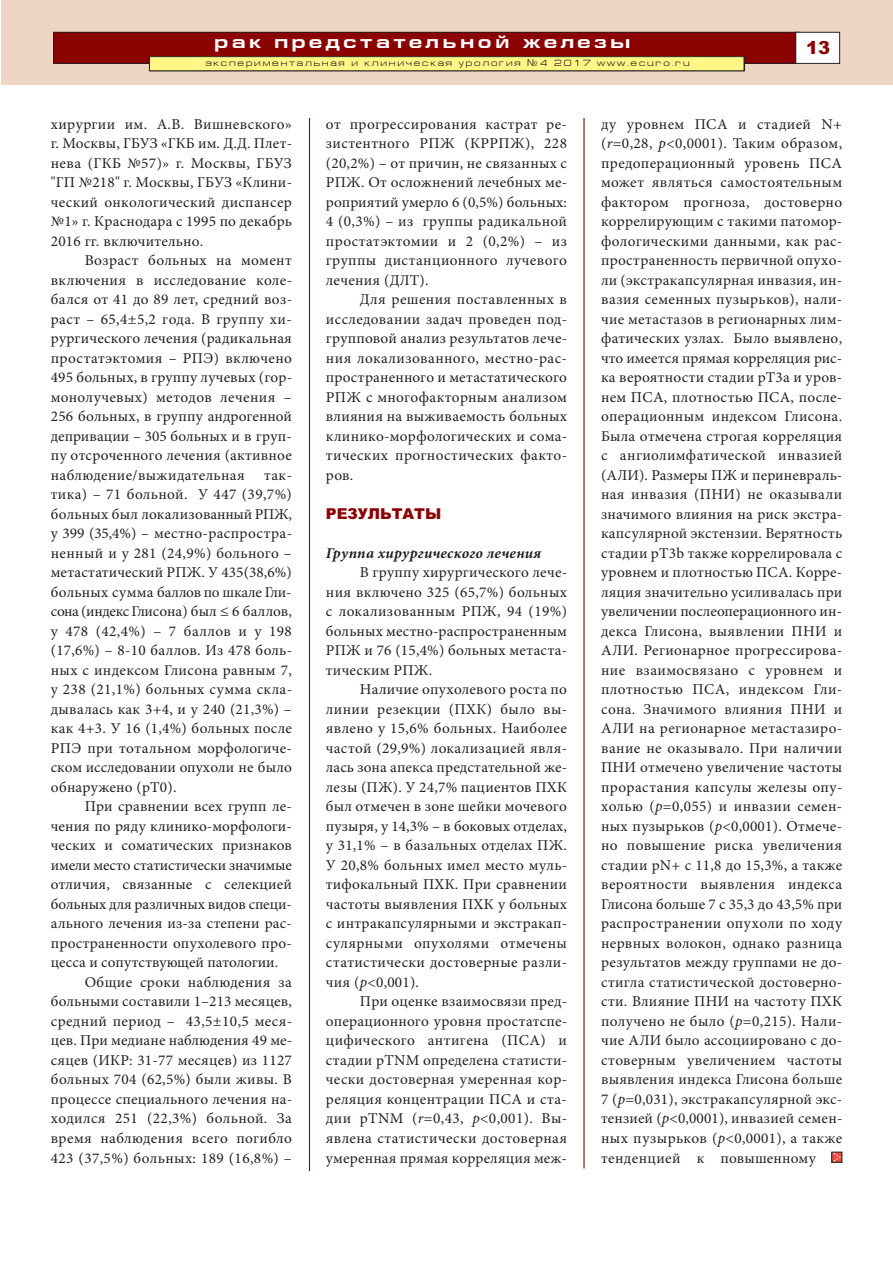
<style>
.page{position:relative;width:893px;height:1263px;background:#fff}
.page>*{position:absolute;margin:0;border:0;box-sizing:border-box;transform-origin:0 0}
.t1{font:700 18px "Europe Ext";letter-spacing:.2em;color:#fff}
.t2{font:900 18px "Arial";color:#8b0202}
.t3{font:15px/19.5px "Minion Pro";letter-spacing:.015em;color:#231f20;text-align:justify}
.t4{font:15px "Minion Pro";letter-spacing:-.01em;color:#231f20}
.t5{font:15px "Minion Pro";letter-spacing:-.005em;color:#231f20}
.t6{font:italic 700 15px "Minion Pro";letter-spacing:.015em;color:#231f20}
.t7{font:900 15px "Arial";color:#8b0202}
.t8{font:9px "Europe Ext Normal";letter-spacing:.2em;color:#231f20}
.s1{font-family:"Europe"}
.s2{font-style:italic}
</style>
<div class="page">
<div style="left:1px;top:0;width:892px;height:85px;background:#eed5c4"></div>
<div style="left:54px;top:32px;width:745px;height:31px;background:#8b0202"></div>
<div style="left:53px;top:32px;width:746px;height:32px;border:1px solid #231f20"></div>
<div style="left:796px;top:32px;width:44px;height:31px;background:#fff"></div>
<div style="left:795px;top:32px;width:45px;height:32px;border:1px solid #231f20"></div>
<div style="left:149px;top:57px;width:595px;height:14px;background:#fff685"></div>
<div style="left:149px;top:56px;width:595px;height:15px;border:1px solid #231f20"></div>
<hr style="left:309px;top:118px;width:1px;height:1053px;background:#8b0202">
<hr style="left:583px;top:118px;width:2px;height:1050px;background:#8b0202">
<div style="left:831px;top:1152px;width:11px;height:10px;border:1px solid #231f20"></div>
<svg style="left:832px;top:1151px;width:10px;height:11px"></svg>
<p class="t1" style="left:215px;top:31px;width:417px">рак предстательной железы</p>
<p class="t2" style="left:806px;top:37px;width:26px">13</p>
<p class="t8" style="left:205px;top:57px;width:486px">экспериментальная и клиническая урология <span class="s1">¹</span>4 2017 www.ecuro.ru</p>
<p class="t8" style="left:207px;top:58px;width:486px">экспериментальная и клиническая урология <span class="s1">¹</span>2 2017 www.ecuro.ru</p>
<p class="t3" style="left:51px;top:116px;width:243px">хирургии им. А.В. Вишневского» г. Москвы, ГБУЗ «ГКБ им. Д.Д. Плет&shy;нева (ГКБ №57)» г. Москвы, ГБУЗ "ГП №218" г. Москвы, ГБУЗ «Клини&shy;ческий онкологический диспансер №1» г. Краснодара с 1995 по декабрь 2016 гг. включительно.</p>
<p class="t3" style="left:51px;top:252px;width:243px;text-indent:34px">Возраст больных на момент включения в исследование коле&shy;бался от 41 до 89 лет, средний воз&shy;раст – 65,4±5,2 года. В группу хи&shy;рургического лечения (радикальная простатэктомия – РПЭ) включено 495 больных, в группу лучевых (гор&shy;монолучевых) методов лечения – 256 больных, в группу андрогенной депривации – 305 больных и в груп&shy;пу отсроченного лечения (активное наблюдение/выжидательная</p>
<p class="t3" style="left:51px;top:467px;width:243px;text-indent:213px">так&shy;тика) – 71 больной. У 447 (39,7%) больных был локализованный РПЖ, у 399 (35,4%) – местно-распростра&shy;ненный и у 281 (24,9%) больного – метастатический РПЖ. У 435(38,6%) больных сумма баллов по шкале Гли&shy;сона (индекс Глисона) был ≤ 6 баллов, у 478 (42,4%) – 7 баллов и у 198 (17,6%) – 8-10 баллов. Из 478 боль&shy;ных с индексом Глисона равным 7, у 238 (21,1%) больных сумма скла&shy;дывалась как 3+4, и у 240 (21,3%) – как 4+3. У 16 (1,4%) больных после РПЭ при тотальном морфологиче&shy;ском исследовании опухоли не было обнаружено (рТ0).</p>
<p class="t3" style="left:85px;top:798px;width:209px">При сравнении всех групп ле-</p>
<p class="t3" style="left:51px;top:818px;width:243px">чения по ряду клинико-морфологи-</p>
<p class="t3" style="left:51px;top:837px;width:243px">ческих и соматических признаков</p>
<p class="t4" style="left:51px;top:859px;width:243px">имели место статистически значимые</p>
<p class="t3" style="left:51px;top:876px;width:243px">отличия, связанные с селекцией</p>
<p class="t5" style="left:51px;top:898px;width:243px">больных для различных видов специ-</p>
<p class="t3" style="left:51px;top:915px;width:243px">ального лечения из-за степени рас-</p>
<p class="t3" style="left:51px;top:935px;width:243px">пространенности опухолевого про-</p>
<p class="t3" style="left:51px;top:954px;width:229px">цесса и сопутствующей патологии.</p>
<p class="t3" style="left:85px;top:974px;width:209px">Общие сроки наблюдения за</p>
<p class="t3" style="left:51px;top:993px;width:243px">больными составили 1–213 месяцев,</p>
<p class="t3" style="left:51px;top:1013px;width:243px">средний период – 43,5±10,5 меся-</p>
<p class="t3" style="left:51px;top:1032px;width:243px">цев. При медиане наблюдения 49 ме-</p>
<p class="t3" style="left:51px;top:1052px;width:243px">сяцев (ИКР: 31-77 месяцев) из 1127</p>
<p class="t3" style="left:51px;top:1071px;width:243px">больных 704 (62,5%) были живы. В</p>
<p class="t3" style="left:51px;top:1091px;width:243px">процессе специального лечения на-</p>
<p class="t3" style="left:51px;top:1110px;width:243px">ходился 251 (22,3%) больной. За</p>
<p class="t3" style="left:51px;top:1130px;width:243px">время наблюдения всего погибло</p>
<p class="t3" style="left:51px;top:1149px;width:243px">423 (37,5%) больных: 189 (16,8%) –</p>
<p class="t3" style="left:326px;top:116px;width:243px">от прогрессирования кастрат ре&shy;зистентного РПЖ (КРРПЖ), 228 (20,2%) – от причин, не связанных с РПЖ. От осложнений лечебных ме&shy;роприятий умерло 6 (0,5%) больных:<br>4 (0,3%) – из группы радикальной простатэктомии и 2 (0,2%) – из группы дистанционного лучевого лечения (ДЛТ).</p>
<p class="t3" style="left:326px;top:291px;width:243px;text-indent:34px">Для решения поставленных в исследовании задач проведен под&shy;групповой анализ результатов лече&shy;ния локализованного, местно-рас&shy;пространенного и метастатического РПЖ с многофакторным анализом влияния на выживаемость больных клинико-морфологических и сома&shy;тических прогностических факто&shy;ров.</p>
<p class="t7" style="left:326px;top:505px;width:117px">РЕЗУЛЬТАТЫ</p>
<p class="t6" style="left:326px;top:547px;width:217px">Группа хирургического лечения</p>
<p class="t3" style="left:326px;top:564px;width:243px;text-indent:34px">В группу хирургического лече&shy;ния включено 325 (65,7%) больных с локализованным РПЖ, 94 (19%) больных местно-распространенным РПЖ и 76 (15,4%) больных метаста&shy;тическим РПЖ.</p>
<p class="t3" style="left:326px;top:681px;width:243px;text-indent:34px">Наличие опухолевого роста по линии резекции (ПХК) было вы&shy;явлено у 15,6% больных. Наиболее частой (29,9%) локализацией явля&shy;лась зона апекса предстательной же&shy;лезы (ПЖ). У 24,7% пациентов ПХК был отмечен в зоне шейки мочевого пузыря, у 14,3% – в боковых отделах, у 31,1% – в базальных отделах ПЖ.<br>У 20,8% больных имел место муль&shy;тифокальный ПХК. При сравнении частоты выявления ПХК у больных с интракапсулярными и экстракап&shy;сулярными опухолями отмечены статистически достоверные разли&shy;чия (<span class="s2">р</span>&lt;0,001).</p>
<p class="t3" style="left:326px;top:993px;width:243px;text-indent:34px">При оценке взаимосвязи пред&shy;операционного уровня простатспе&shy;цифического антигена (ПСА) и стадии рТNM определена статисти&shy;чески достоверная умеренная кор&shy;реляция концентрации ПСА и ста&shy;дии рТNM (<span class="s2">r</span>=0,43, <span class="s2">р</span>&lt;0,001). Вы&shy;явлена статистически достоверная умеренная прямая корреляция меж-</p>
<p class="t3" style="left:601px;top:116px;width:243px">ду уровнем ПСА и стадией N+ (<span class="s2">r</span>=0,28, <span class="s2">р</span>&lt;0,0001). Таким образом, предоперационный уровень ПСА может являться самостоятельным фактором прогноза, достоверно коррелирующим с такими патомор&shy;фологическими данными, как рас&shy;пространенность первичной опухо&shy;ли (экстракапсулярная инвазия, ин&shy;вазия семенных пузырьков), нали&shy;чие метастазов в регионарных лим&shy;фатических узлах. Было выявлено, что имеется прямая корреляция рис&shy;ка вероятности стадии рТ3а и уров&shy;нем ПСА, плотностью ПСА, после&shy;операционным индексом Глисона.<br>Была отмечена строгая корреляция с ангиолимфатической инвазией (АЛИ). Размеры ПЖ и периневраль&shy;ная инвазия (ПНИ) не оказывали значимого влияния на риск экстра&shy;капсулярной экстензии. Верятность стадии рТ3b также коррелировала с уровнем и плотностью ПСА. Корре&shy;ляция значительно усиливалась при увеличении послеоперационного ин&shy;декса Глисона, выявлении ПНИ и АЛИ. Регионарное прогрессирова&shy;ние взаимосвязано с уровнем и плотностью ПСА, индексом Гли&shy;сона. Значимого влияния ПНИ и АЛИ на регионарное метастазиро&shy;вание не оказывало. При наличии ПНИ отмечено увеличение частоты прорастания капсулы железы опу&shy;холью (<span class="s2">р</span>=0,055) и инвазии семен&shy;ных пузырьков (<span class="s2">р</span>&lt;0,0001). Отмече&shy;но повышение риска увеличения стадии pN+ c 11,8 до 15,3%, а также вероятности выявления индекса Глисона больше 7 с 35,3 до 43,5% при распространении опухоли по ходу нервных волокон, однако разница результатов между группами не до&shy;стигла статистической достоверно&shy;сти. Влияние ПНИ на частоту ПХК получено не было (<span class="s2">р</span>=0,215). Нали&shy;чие АЛИ было ассоциировано с до&shy;стоверным увеличением частоты выявления индекса Глисона больше 7 (<span class="s2">р</span>=0,031), экстракапсулярной экс&shy;тензией (<span class="s2">р</span>&lt;0,0001), инвазией семен&shy;ных пузырьков (<span class="s2">р</span>&lt;0,0001), а также тенденцией к повышенному</p>
</div>
